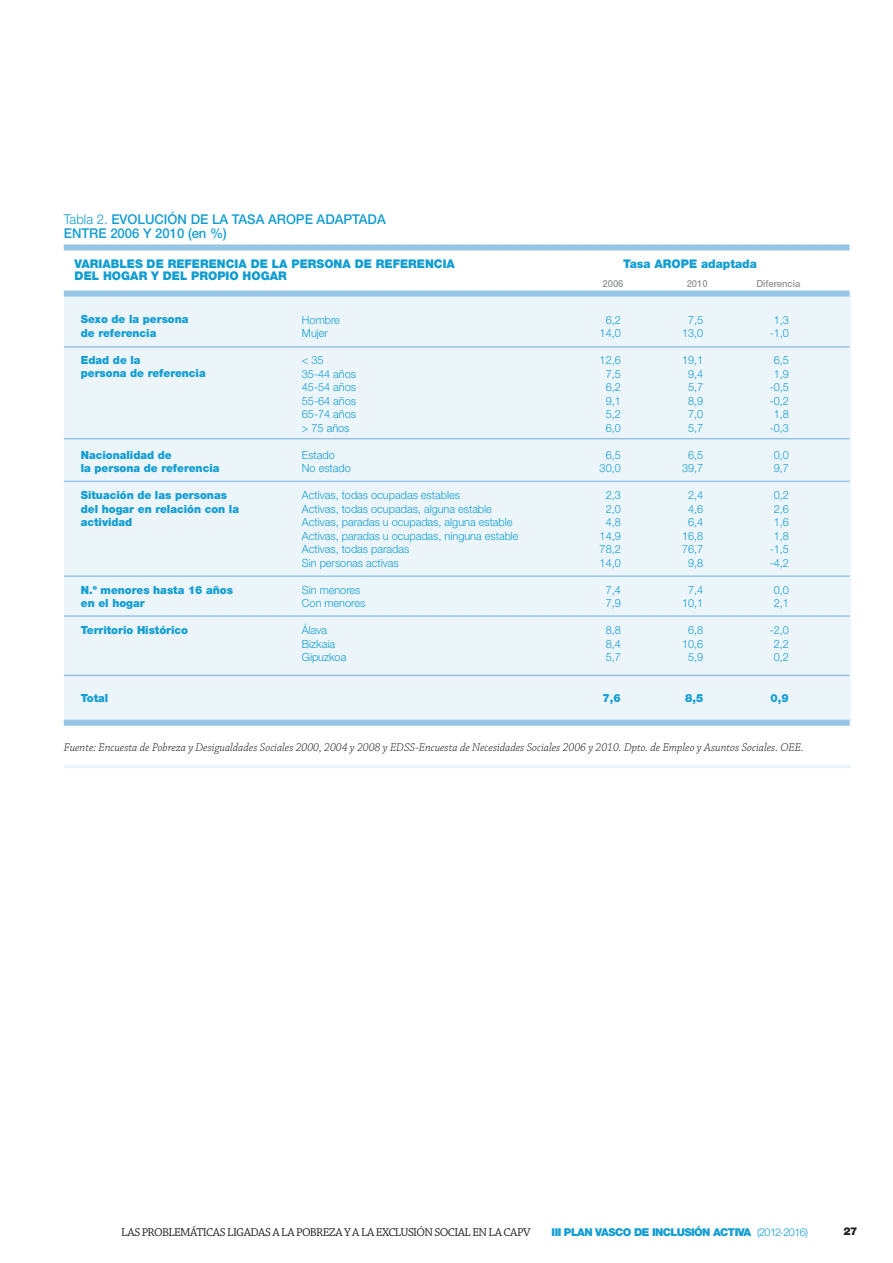
<style>
.page{position:relative;width:893px;height:1263px;background:#fff}
.page>*{position:absolute;margin:0;border:0;box-sizing:border-box;transform-origin:0 0}
.TEXTO_CORRIDO{font:500 13.5px/13.5px "Helvetica Neue";color:#139ed3}
.TEXTO_CORRIDO-2{font:italic 300 12px "Chaparral Pro";color:#231f20}
.TEXTO_CORRIDO-3{font:900 12px/12px "Helvetica Neue";color:#139ed3}
.t1{font:12px "Chaparral Pro";letter-spacing:-.045em;color:#231f20}
.TEXTO_CORRIDO-4{font:300 11.25px "Helvetica Neue";color:#139ed3}
.TEXTO_CORRIDO-5{font:900 11.25px/13.5px "Helvetica Neue";color:#139ed3}
.t2{font:900 10.8px "Helvetica Neue";letter-spacing:-.05em;color:#139ed3}
.t3{font:900 10.8px "Helvetica Neue";color:#231f20}
.TEXTO_CORRIDO-6{font:500 9.75px "Helvetica Neue";color:#939598}
.s1{font-weight:300}
</style>
<div class="page">
<hr style="left:64px;top:765px;width:786px;height:3px;background:#d2e6f4">
<div style="left:64px;top:294px;width:786px;height:431px;background:#ecf5fa"></div>
<div style="left:64px;top:244px;width:786px;height:6px;background:#96c6e6"></div>
<div style="left:64px;top:291px;width:786px;height:6px;background:#96c6e6"></div>
<div style="left:64px;top:720px;width:786px;height:6px;background:#96c6e6"></div>
<hr style="left:64px;top:346px;width:786px;height:2px;background:#96c6e6">
<hr style="left:64px;top:438px;width:786px;height:1px;background:#96c6e6">
<hr style="left:64px;top:481px;width:786px;height:1px;background:#96c6e6">
<hr style="left:64px;top:575px;width:786px;height:2px;background:#96c6e6">
<hr style="left:64px;top:615px;width:786px;height:2px;background:#96c6e6">
<hr style="left:64px;top:675px;width:786px;height:1px;background:#96c6e6">
<p class="TEXTO_CORRIDO" style="left:64px;top:212px;width:323px"><span class="s1">Tabla 2.</span> EVOLUCIÓN DE LA TASA AROPE ADAPTADA<br>ENTRE 2006 Y 2010 (en %)</p>
<p class="TEXTO_CORRIDO-3" style="left:75px;top:258px;width:382px">VARIABLES DE REFERENCIA DE LA PERSONA DE REFERENCIA<br>DEL HOGAR Y DEL PROPIO HOGAR</p>
<p class="TEXTO_CORRIDO-5" style="left:81px;top:313px;width:109px">Sexo de la persona de referencia</p>
<p class="TEXTO_CORRIDO-5" style="left:81px;top:353px;width:61px">Edad de la</p>
<p class="TEXTO_CORRIDO-5" style="left:81px;top:367px;width:126px">persona de referencia</p>
<p class="TEXTO_CORRIDO-5" style="left:81px;top:448px;width:92px">Nacionalidad de</p>
<p class="TEXTO_CORRIDO-5" style="left:81px;top:461px;width:140px">la persona de referencia</p>
<p class="TEXTO_CORRIDO-5" style="left:81px;top:488px;width:148px">Situación de las personas</p>
<p class="TEXTO_CORRIDO-5" style="left:81px;top:502px;width:160px">del hogar en relación con la actividad</p>
<p class="TEXTO_CORRIDO-5" style="left:81px;top:583px;width:154px">N.º menores hasta 16 años</p>
<p class="TEXTO_CORRIDO-5" style="left:81px;top:596px;width:65px">en el hogar</p>
<p class="TEXTO_CORRIDO-5" style="left:81px;top:623px;width:109px">Territorio Histórico</p>
<p class="TEXTO_CORRIDO-5" style="left:81px;top:691px;width:29px">Total</p>
<p class="TEXTO_CORRIDO-4" style="left:302px;top:313px;width:40px">Hombre</p>
<p class="TEXTO_CORRIDO-4" style="left:302px;top:326px;width:28px">Mujer</p>
<p class="TEXTO_CORRIDO-4" style="left:302px;top:353px;width:23px">&lt; 35</p>
<p class="TEXTO_CORRIDO-4" style="left:302px;top:367px;width:56px">35-44 años</p>
<p class="TEXTO_CORRIDO-4" style="left:302px;top:380px;width:56px">45-54 años</p>
<p class="TEXTO_CORRIDO-4" style="left:302px;top:394px;width:56px">55-64 años</p>
<p class="TEXTO_CORRIDO-4" style="left:302px;top:407px;width:56px">65-74 años</p>
<p class="TEXTO_CORRIDO-4" style="left:302px;top:421px;width:49px">&gt; 75 años</p>
<p class="TEXTO_CORRIDO-4" style="left:302px;top:448px;width:34px">Estado</p>
<p class="TEXTO_CORRIDO-4" style="left:302px;top:461px;width:50px">No estado</p>
<p class="TEXTO_CORRIDO-4" style="left:302px;top:488px;width:160px">Activas, todas ocupadas estables</p>
<p class="TEXTO_CORRIDO-4" style="left:302px;top:502px;width:192px">Activas, todas ocupadas, alguna estable</p>
<p class="TEXTO_CORRIDO-4" style="left:302px;top:515px;width:212px">Activas, paradas u ocupadas, alguna estable</p>
<p class="TEXTO_CORRIDO-4" style="left:302px;top:529px;width:218px">Activas, paradas u ocupadas, ninguna estable</p>
<p class="TEXTO_CORRIDO-4" style="left:302px;top:542px;width:109px">Activas, todas paradas</p>
<p class="TEXTO_CORRIDO-4" style="left:302px;top:556px;width:98px">Sin personas activas</p>
<p class="TEXTO_CORRIDO-4" style="left:302px;top:583px;width:60px">Sin menores</p>
<p class="TEXTO_CORRIDO-4" style="left:302px;top:596px;width:65px">Con menores</p>
<p class="TEXTO_CORRIDO-4" style="left:302px;top:623px;width:27px">Álava</p>
<p class="TEXTO_CORRIDO-4" style="left:302px;top:637px;width:35px">Bizkaia</p>
<p class="TEXTO_CORRIDO-4" style="left:302px;top:650px;width:46px">Gipuzkoa</p>
<p class="TEXTO_CORRIDO-3" style="left:623px;top:258px;width:135px">Tasa AROPE adaptada</p>
<p class="TEXTO_CORRIDO-6" style="left:602px;top:278px;width:23px">2006</p>
<p class="TEXTO_CORRIDO-6" style="left:687px;top:278px;width:23px">2010</p>
<p class="TEXTO_CORRIDO-6" style="left:756px;top:278px;width:45px">Diferencia</p>
<p class="TEXTO_CORRIDO-4" style="left:606px;top:313px;width:17px">6,2</p>
<p class="TEXTO_CORRIDO-4" style="left:688px;top:313px;width:17px">7,5</p>
<p class="TEXTO_CORRIDO-4" style="left:774px;top:313px;width:17px">1,3</p>
<p class="TEXTO_CORRIDO-4" style="left:600px;top:326px;width:23px">14,0</p>
<p class="TEXTO_CORRIDO-4" style="left:682px;top:326px;width:23px">13,0</p>
<p class="TEXTO_CORRIDO-4" style="left:770px;top:326px;width:21px">-1,0</p>
<p class="TEXTO_CORRIDO-4" style="left:600px;top:353px;width:23px">12,6</p>
<p class="TEXTO_CORRIDO-4" style="left:682px;top:353px;width:23px">19,1</p>
<p class="TEXTO_CORRIDO-4" style="left:774px;top:353px;width:17px">6,5</p>
<p class="TEXTO_CORRIDO-4" style="left:606px;top:367px;width:17px">7,5</p>
<p class="TEXTO_CORRIDO-4" style="left:688px;top:367px;width:17px">9,4</p>
<p class="TEXTO_CORRIDO-4" style="left:774px;top:367px;width:17px">1,9</p>
<p class="TEXTO_CORRIDO-4" style="left:606px;top:380px;width:17px">6,2</p>
<p class="TEXTO_CORRIDO-4" style="left:688px;top:380px;width:17px">5,7</p>
<p class="TEXTO_CORRIDO-4" style="left:770px;top:380px;width:21px">-0,5</p>
<p class="TEXTO_CORRIDO-4" style="left:606px;top:394px;width:17px">9,1</p>
<p class="TEXTO_CORRIDO-4" style="left:688px;top:394px;width:17px">8,9</p>
<p class="TEXTO_CORRIDO-4" style="left:770px;top:394px;width:21px">-0,2</p>
<p class="TEXTO_CORRIDO-4" style="left:606px;top:407px;width:17px">5,2</p>
<p class="TEXTO_CORRIDO-4" style="left:688px;top:407px;width:17px">7,0</p>
<p class="TEXTO_CORRIDO-4" style="left:774px;top:407px;width:17px">1,8</p>
<p class="TEXTO_CORRIDO-4" style="left:606px;top:421px;width:17px">6,0</p>
<p class="TEXTO_CORRIDO-4" style="left:688px;top:421px;width:17px">5,7</p>
<p class="TEXTO_CORRIDO-4" style="left:770px;top:421px;width:21px">-0,3</p>
<p class="TEXTO_CORRIDO-4" style="left:606px;top:448px;width:17px">6,5</p>
<p class="TEXTO_CORRIDO-4" style="left:688px;top:448px;width:17px">6,5</p>
<p class="TEXTO_CORRIDO-4" style="left:774px;top:448px;width:17px">0,0</p>
<p class="TEXTO_CORRIDO-4" style="left:600px;top:461px;width:23px">30,0</p>
<p class="TEXTO_CORRIDO-4" style="left:682px;top:461px;width:23px">39,7</p>
<p class="TEXTO_CORRIDO-4" style="left:774px;top:461px;width:17px">9,7</p>
<p class="TEXTO_CORRIDO-4" style="left:606px;top:488px;width:17px">2,3</p>
<p class="TEXTO_CORRIDO-4" style="left:688px;top:488px;width:17px">2,4</p>
<p class="TEXTO_CORRIDO-4" style="left:774px;top:488px;width:17px">0,2</p>
<p class="TEXTO_CORRIDO-4" style="left:606px;top:502px;width:17px">2,0</p>
<p class="TEXTO_CORRIDO-4" style="left:688px;top:502px;width:17px">4,6</p>
<p class="TEXTO_CORRIDO-4" style="left:774px;top:502px;width:17px">2,6</p>
<p class="TEXTO_CORRIDO-4" style="left:606px;top:515px;width:17px">4,8</p>
<p class="TEXTO_CORRIDO-4" style="left:688px;top:515px;width:17px">6,4</p>
<p class="TEXTO_CORRIDO-4" style="left:774px;top:515px;width:17px">1,6</p>
<p class="TEXTO_CORRIDO-4" style="left:600px;top:529px;width:23px">14,9</p>
<p class="TEXTO_CORRIDO-4" style="left:682px;top:529px;width:23px">16,8</p>
<p class="TEXTO_CORRIDO-4" style="left:774px;top:529px;width:17px">1,8</p>
<p class="TEXTO_CORRIDO-4" style="left:600px;top:542px;width:23px">78,2</p>
<p class="TEXTO_CORRIDO-4" style="left:682px;top:542px;width:23px">76,7</p>
<p class="TEXTO_CORRIDO-4" style="left:770px;top:542px;width:21px">-1,5</p>
<p class="TEXTO_CORRIDO-4" style="left:600px;top:556px;width:23px">14,0</p>
<p class="TEXTO_CORRIDO-4" style="left:688px;top:556px;width:17px">9,8</p>
<p class="TEXTO_CORRIDO-4" style="left:770px;top:556px;width:21px">-4,2</p>
<p class="TEXTO_CORRIDO-4" style="left:606px;top:583px;width:17px">7,4</p>
<p class="TEXTO_CORRIDO-4" style="left:688px;top:583px;width:17px">7,4</p>
<p class="TEXTO_CORRIDO-4" style="left:774px;top:583px;width:17px">0,0</p>
<p class="TEXTO_CORRIDO-4" style="left:606px;top:596px;width:17px">7,9</p>
<p class="TEXTO_CORRIDO-4" style="left:682px;top:596px;width:23px">10,1</p>
<p class="TEXTO_CORRIDO-4" style="left:774px;top:596px;width:17px">2,1</p>
<p class="TEXTO_CORRIDO-4" style="left:606px;top:623px;width:17px">8,8</p>
<p class="TEXTO_CORRIDO-4" style="left:688px;top:623px;width:17px">6,8</p>
<p class="TEXTO_CORRIDO-4" style="left:770px;top:623px;width:21px">-2,0</p>
<p class="TEXTO_CORRIDO-4" style="left:606px;top:637px;width:17px">8,4</p>
<p class="TEXTO_CORRIDO-4" style="left:682px;top:637px;width:23px">10,6</p>
<p class="TEXTO_CORRIDO-4" style="left:774px;top:637px;width:17px">2,2</p>
<p class="TEXTO_CORRIDO-4" style="left:606px;top:650px;width:17px">5,7</p>
<p class="TEXTO_CORRIDO-4" style="left:688px;top:650px;width:17px">5,9</p>
<p class="TEXTO_CORRIDO-4" style="left:774px;top:650px;width:17px">0,2</p>
<p class="TEXTO_CORRIDO-5" style="left:603px;top:691px;width:20px">7,6</p>
<p class="TEXTO_CORRIDO-5" style="left:685px;top:691px;width:20px">8,5</p>
<p class="TEXTO_CORRIDO-5" style="left:771px;top:691px;width:20px">0,9</p>
<p class="TEXTO_CORRIDO-2" style="left:64px;top:740px;width:741px">Fuente: Encuesta de Pobreza y Desigualdades Sociales 2000, 2004 y 2008 y EDSS-Encuesta de Necesidades Sociales 2006 y 2010. Dpto. de Empleo y Asuntos Sociales. OEE.</p>
<p class="t1" style="left:121px;top:1225px;width:411px">LAS PROBLEMÁTICAS LIGADAS A LA POBREZA Y A LA EXCLUSIÓN SOCIAL EN LA CAPV</p>
<p class="t2" style="left:552px;top:1225px;width:258px">III PLAN VASCO DE INCLUSIÓN ACTIVA <span class="s1">(2012-2016)</span></p>
<p class="t3" style="left:843px;top:1225px;width:15px">27</p>
</div>
